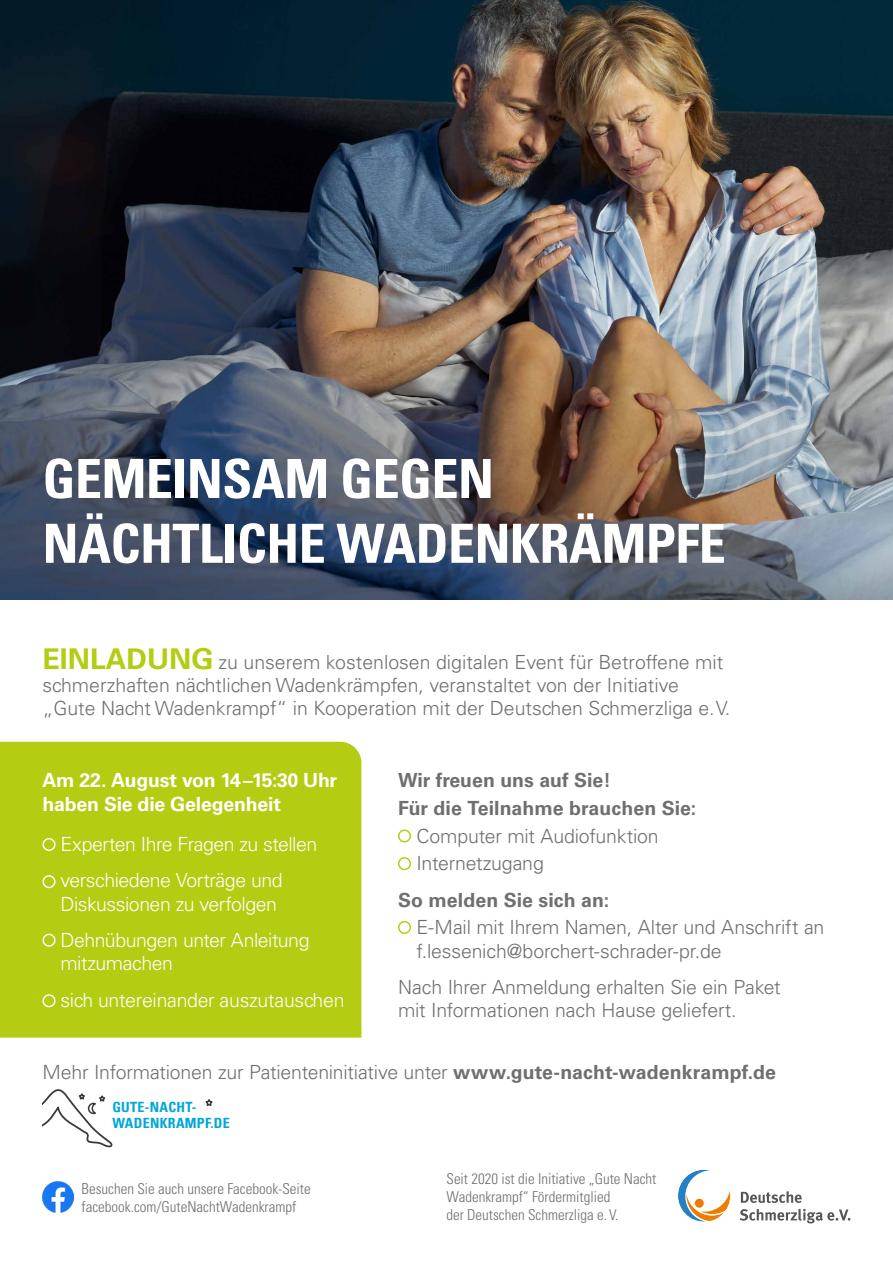
<style>
.page{position:relative;width:893px;height:1263px;background:#fff}
.page>*{position:absolute;margin:0;border:0;box-sizing:border-box;transform-origin:0 0}
.t1{font:700 condensed 54px/64.8px "Univers LT";letter-spacing:-.01em;color:#fff}
.t2{font:300 19.5px/23.4px "Univers LT";letter-spacing:-.005em;color:#6f6f6e}
.t3{font:300 19.5px/36.2px "Univers LT";letter-spacing:-.025em;color:#fff}
.t4{font:700 19.5px/27.6px "Univers LT";color:#6f6f6e}
.t5{font:700 19.5px/23.4px "Univers LT";letter-spacing:-.015em;color:#fff}
.t6{font:300 condensed 15px/18px "Univers LT";color:#6f6f6e}
.t7{font:700 condensed 14.1px/15.6px "Univers";letter-spacing:.02em;color:#00a7d8}
.s1{font-weight:700;font-size:28.5px;color:#b4cc11}
.s2{font-weight:700}
</style>
<div class="page">
<img style="left:0;top:0;width:893px;height:600px">
<div style="left:0;top:742px;width:361px;height:295px;background:#b4cc11"></div>
<div style="left:43px;top:838px;width:13px;height:13px;border:1px solid #fff;border-radius:50%"></div>
<div style="left:43px;top:875px;width:13px;height:13px;border:1px solid #fff;border-radius:50%"></div>
<div style="left:43px;top:934px;width:13px;height:13px;border:1px solid #fff;border-radius:50%"></div>
<div style="left:43px;top:994px;width:13px;height:13px;border:1px solid #fff;border-radius:50%"></div>
<svg style="left:205px;top:1099px;width:8px;height:7px"></svg>
<svg style="left:43px;top:1089px;width:69px;height:59px"></svg>
<div style="left:398px;top:829px;width:13px;height:13px;border:1px solid #b4cc11;border-radius:50%"></div>
<div style="left:398px;top:857px;width:13px;height:13px;border:1px solid #b4cc11;border-radius:50%"></div>
<div style="left:398px;top:921px;width:13px;height:13px;border:1px solid #b4cc11;border-radius:50%"></div>
<img style="left:43px;top:1182px;width:30px;height:31px">
<svg style="left:678px;top:1170px;width:52px;height:52px"></svg>
<div style="left:695px;top:1199px;width:9px;height:9px;background:#ef7c00;border-radius:50%"></div>
<svg style="left:740px;top:1209px;width:110px;height:14px"></svg>
<svg style="left:741px;top:1191px;width:61px;height:12px"></svg>
<h1 class="t1" style="left:43px;top:446px;width:685px">GEMEINSAM GEGEN<br>NÄCHTLICHE WADENKRÄMPFE</h1>
<p class="t2" style="left:43px;top:650px;width:689px"><span class="s1">EINLADUNG</span> zu unserem kostenlosen digitalen Event für Betroffene mit schmerzhaften nächtlichen Wadenkrämpfen, veranstaltet von der Initiative „Gute Nacht Wadenkrampf“ in Kooperation mit der Deutschen Schmerzliga e.V.</p>
<p class="t5" style="left:43px;top:769px;width:296px">Am 22. August von 14–15:30 Uhr haben Sie die Gelegenheit</p>
<p class="t3" style="left:60px;top:826px;width:258px">Experten Ihre Fragen zu stellen verschiedene Vorträge und</p>
<p class="t3" style="left:60px;top:886px;width:251px">Diskussionen zu verfolgen<br>Dehnübungen unter Anleitung</p>
<p class="t3" style="left:60px;top:945px;width:286px">mitzumachen<br>sich untereinander auszutauschen</p>
<p class="t4" style="left:398px;top:767px;width:300px">Wir freuen uns auf Sie!<br>Für die Teilnahme brauchen Sie:</p>
<p class="t2" style="left:416px;top:822px;width:244px;line-height:27.6px">Computer mit Audiofunktion<br>Internetzugang</p>
<p class="t4" style="left:398px;top:886px;width:213px">So melden Sie sich an:</p>
<p class="t2" style="left:416px;top:916px;width:409px">E-Mail mit Ihrem Namen, Alter und Anschrift an f.lessenich@borchert-schrader-pr.de</p>
<p class="t2" style="left:398px;top:975px;width:384px">Nach Ihrer Anmeldung erhalten Sie ein Paket mit Informationen nach Hause geliefert.</p>
<p class="t2" style="left:43px;top:1061px;width:735px">Mehr Informationen zur Patienteninitiative unter <span class="s2">www.gute-nacht-wadenkrampf.de</span></p>
<p class="t7" style="left:112px;top:1099px;width:119px">GUTE-NACHT-<br>WADENKRAMPF.DE</p>
<p class="t6" style="left:82px;top:1180px;width:231px">Besuchen Sie auch unsere Facebook-Seite facebook.com/GuteNachtWadenkrampf</p>
<p class="t6" style="left:446px;top:1170px;width:211px">Seit 2020 ist die Initiative „Gute Nacht<br>Wadenkrampf“ Fördermitglied<br>der Deutschen Schmerzliga e. V.</p>
</div>
